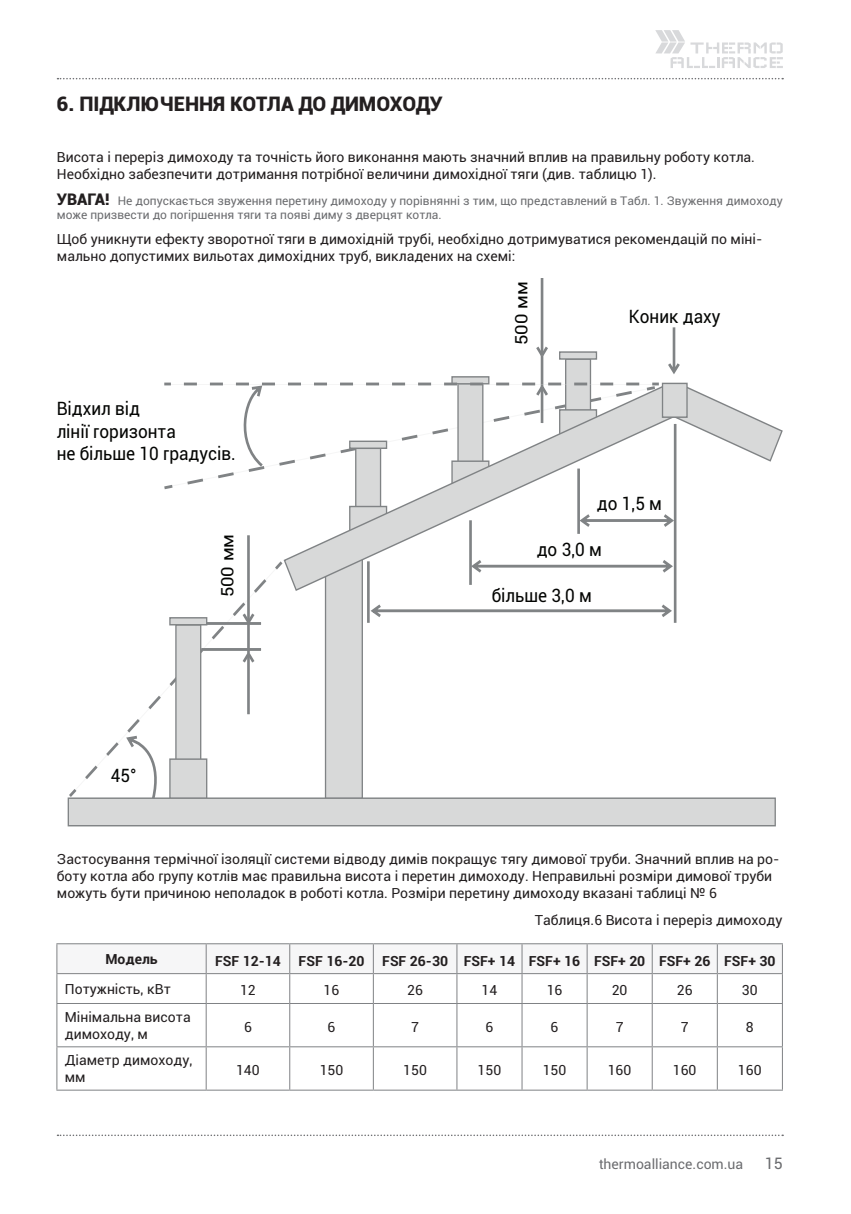
<style>
.page{position:relative;width:851px;height:1214px;background:#fff}
.page>*{position:absolute;margin:0;border:0;box-sizing:border-box;transform-origin:0 0}
.t1{font:900 20px "Roboto";color:#231f20}
.t2{font:18.6px/22.2px "Roboto";color:#040503;scale:.93 1}
.t3{font:17.2px "Roboto";color:#040503;scale:1.08 1}
.t4{font:16px "Roboto";color:#6c6d70}
.t5{font:14px/16.8px "Roboto";color:#231f20}
.t6{font:700 14px "Roboto";color:#231f20}
.t7{font:14px "Roboto";color:#6c6d70}
.t8{font:12px/14.4px "Roboto";color:#6c6d70}
.s1{font-weight:900;font-size:16px;color:#231f20}
</style>
<div class="page">
<svg style="left:57px;top:78px;width:726px;height:1px"></svg>
<svg style="left:57px;top:1134px;width:726px;height:1px"></svg>
<svg style="left:655px;top:30px;width:127px;height:38px"></svg>
<hr style="left:673px;top:424px;width:3px;height:198px;background:#808385">
<hr style="left:540px;top:279px;width:3px;height:144px;background:#808385">
<svg style="left:536px;top:343px;width:12px;height:16px"></svg>
<div style="left:68px;top:798px;width:707px;height:27px;background:#d8d9d9"></div>
<div style="left:68px;top:797px;width:707px;height:29px;border:1px solid #808385"></div>
<div style="left:452px;top:377px;width:36px;height:7px;background:#d8d9d9"></div>
<div style="left:451px;top:376px;width:38px;height:8px;border:1px solid #808385"></div>
<div style="left:565px;top:359px;width:25px;height:69px;background:#d8d9d9"></div>
<div style="left:565px;top:358px;width:26px;height:71px;border:1px solid #808385"></div>
<div style="left:559px;top:352px;width:37px;height:7px;background:#d8d9d9"></div>
<div style="left:559px;top:351px;width:38px;height:8px;border:1px solid #808385"></div>
<svg style="left:283px;top:383px;width:394px;height:209px"></svg>
<svg style="left:668px;top:383px;width:114px;height:79px"></svg>
<div style="left:662px;top:383px;width:25px;height:34px;background:#d8d9d9"></div>
<div style="left:661px;top:382px;width:26px;height:36px;border:1px solid #808385"></div>
<svg style="left:164px;top:382px;width:7px;height:2px"></svg>
<svg style="left:184px;top:382px;width:474px;height:17px"></svg>
<svg style="left:324px;top:556px;width:351px;height:243px"></svg>
<svg style="left:577px;top:511px;width:99px;height:18px"></svg>
<svg style="left:668px;top:327px;width:12px;height:47px"></svg>
<svg style="left:124px;top:384px;width:141px;height:415px"></svg>
<svg style="left:57px;top:1003px;width:724px;height:86px"></svg>
<hr style="left:56px;top:1003px;width:1px;height:43px;background:#808285">
<hr style="left:206px;top:1003px;width:1px;height:43px;background:#808285">
<hr style="left:289px;top:1003px;width:1px;height:43px;background:#808285">
<hr style="left:373px;top:1003px;width:1px;height:43px;background:#808285">
<hr style="left:456px;top:1003px;width:1px;height:43px;background:#808285">
<hr style="left:521px;top:1003px;width:1px;height:43px;background:#808285">
<hr style="left:586px;top:1003px;width:1px;height:43px;background:#808285">
<hr style="left:651px;top:1003px;width:1px;height:43px;background:#808285">
<hr style="left:716px;top:1003px;width:1px;height:43px;background:#808285">
<hr style="left:781px;top:1003px;width:1px;height:43px;background:#808285">
<hr style="left:56px;top:1046px;width:150px;height:1px;background:#808285">
<hr style="left:56px;top:1047px;width:1px;height:42px;background:#808285">
<hr style="left:206px;top:1046px;width:84px;height:1px;background:#808285">
<hr style="left:206px;top:1047px;width:1px;height:42px;background:#808285">
<hr style="left:290px;top:1046px;width:83px;height:1px;background:#808285">
<hr style="left:289px;top:1047px;width:1px;height:42px;background:#808285">
<hr style="left:373px;top:1046px;width:84px;height:1px;background:#808285">
<hr style="left:373px;top:1047px;width:1px;height:42px;background:#808285">
<hr style="left:457px;top:1046px;width:65px;height:1px;background:#808285">
<hr style="left:456px;top:1047px;width:1px;height:42px;background:#808285">
<hr style="left:522px;top:1046px;width:65px;height:1px;background:#808285">
<hr style="left:521px;top:1047px;width:1px;height:42px;background:#808285">
<hr style="left:587px;top:1046px;width:65px;height:1px;background:#808285">
<hr style="left:586px;top:1047px;width:1px;height:42px;background:#808285">
<hr style="left:652px;top:1046px;width:65px;height:1px;background:#808285">
<hr style="left:651px;top:1047px;width:1px;height:42px;background:#808285">
<hr style="left:717px;top:1046px;width:65px;height:1px;background:#808285">
<hr style="left:716px;top:1047px;width:1px;height:42px;background:#808285">
<hr style="left:781px;top:1047px;width:1px;height:42px;background:#808285">
<hr style="left:56px;top:1089px;width:150px;height:1px;background:#808285">
<hr style="left:206px;top:1089px;width:84px;height:1px;background:#808285">
<hr style="left:290px;top:1089px;width:83px;height:1px;background:#808285">
<hr style="left:373px;top:1089px;width:84px;height:1px;background:#808285">
<hr style="left:457px;top:1089px;width:65px;height:1px;background:#808285">
<hr style="left:522px;top:1089px;width:65px;height:1px;background:#808285">
<hr style="left:587px;top:1089px;width:65px;height:1px;background:#808285">
<hr style="left:652px;top:1089px;width:65px;height:1px;background:#808285">
<hr style="left:717px;top:1089px;width:65px;height:1px;background:#808285">
<svg style="left:56px;top:943px;width:726px;height:59px"></svg>
<hr style="left:56px;top:973px;width:150px;height:1px;background:#808285">
<hr style="left:56px;top:943px;width:150px;height:1px;background:#808285">
<hr style="left:56px;top:1002px;width:150px;height:1px;background:#808285">
<hr style="left:206px;top:1002px;width:84px;height:1px;background:#808285">
<hr style="left:290px;top:1002px;width:83px;height:1px;background:#808285">
<hr style="left:373px;top:1002px;width:84px;height:1px;background:#808285">
<hr style="left:457px;top:1002px;width:65px;height:1px;background:#808285">
<hr style="left:522px;top:1002px;width:65px;height:1px;background:#808285">
<hr style="left:587px;top:1002px;width:65px;height:1px;background:#808285">
<hr style="left:652px;top:1002px;width:65px;height:1px;background:#808285">
<hr style="left:717px;top:1002px;width:65px;height:1px;background:#808285">
<h1 class="t1" style="left:57px;top:90px;width:117px">6. Підключення</h1>
<h1 class="t1" style="left:230px;top:90px;width:14px">котла</h1>
<h1 class="t1" style="left:299px;top:90px;width:61px">до димохо</h1>
<h1 class="t1" style="left:416px;top:90px;width:26px">ду</h1>
<p class="t5" style="left:57px;top:148px;width:699px">Висота і переріз димоходу та точність його виконання мають значний вплив на правильну роботу котла.<br>Необхідно забезпечити дотримання потрібної величини димохідної тяги (див. таблицю 1).</p>
<p class="t8" style="left:57px;top:193px;width:727px"><span class="s1">УВАГА!</span> Не допускається звуження перетину димоходу у порівнянні з тим, що представлений в Табл. 1. Звуження димоходу може призвести до погіршення тяги та появі диму з дверцят котла.</p>
<p class="t5" style="left:57px;top:230px;width:707px">Щоб уникнути ефекту зворотної тяги в димохідній трубі, необхідно дотримуватися рекомендацій по міні&shy;мально допустимих вильотах димохідних труб, викладених на схемі:</p>
<h2 class="t2" style="left:57px;top:397px;width:194px">Відхил від<br>лінії горизонта<br>не більше 10 градусів.</h2>
<p class="t3" style="left:509px;top:345px;width:60px;rotate:-90deg">500 мм</p>
<h2 class="t2" style="left:629px;top:304px;width:100px">Коник даху</h2>
<h2 class="t2" style="left:597px;top:491px;width:72px">до 1,5 м</h2>
<h2 class="t2" style="left:111px;top:763px;width:29px">45°</h2>
<p class="t3" style="left:215px;top:597px;width:60px;rotate:-90deg">500 мм</p>
<h2 class="t2" style="left:536px;top:537px;width:72px">до 3,0 м</h2>
<h2 class="t2" style="left:491px;top:583px;width:109px">більше 3,0 м</h2>
<p class="t5" style="left:57px;top:850px;width:724px">Застосування термічної ізоляції системи відводу димів покращує тягу димової труби. Значний вплив на ро&shy;боту котла або групу котлів має правильна висота і перетин димоходу. Неправильні розміри димової труби можуть бути причиною неполадок в роботі котла. Розміри перетину димоходу вказані таблиці № 6</p>
<p class="t5" style="left:534px;top:911px;width:249px">Таблиця.6 Висота і переріз димоходу</p>
<p class="t6" style="left:105px;top:948px;width:54px">Модель</p>
<p class="t6" style="left:215px;top:950px;width:67px">FSF 12-14</p>
<p class="t6" style="left:298px;top:950px;width:67px">FSF 16-20</p>
<p class="t6" style="left:382px;top:950px;width:395px">FSF 26-30 FSF+ 14 FSF+ 16 FSF+ 20 FSF+ 26 FSF+ 30</p>
<p class="t5" style="left:65px;top:979px;width:107px">Потужність, кВт</p>
<p class="t5" style="left:240px;top:981px;width:17px">12</p>
<p class="t5" style="left:323px;top:981px;width:17px">16</p>
<p class="t5" style="left:407px;top:981px;width:17px">26</p>
<p class="t5" style="left:481px;top:981px;width:17px">14</p>
<p class="t5" style="left:546px;top:981px;width:17px">16</p>
<p class="t5" style="left:611px;top:981px;width:17px">20</p>
<p class="t5" style="left:676px;top:981px;width:17px">26</p>
<p class="t5" style="left:741px;top:981px;width:17px">30</p>
<p class="t5" style="left:65px;top:1007px;width:127px">Мінімальна висота димоходу, м</p>
<p class="t5" style="left:244px;top:1018px;width:9px">6</p>
<p class="t5" style="left:327px;top:1018px;width:9px">6</p>
<p class="t5" style="left:411px;top:1018px;width:9px">7</p>
<p class="t5" style="left:485px;top:1018px;width:9px">6</p>
<p class="t5" style="left:550px;top:1018px;width:9px">6</p>
<p class="t5" style="left:615px;top:1018px;width:9px">7</p>
<p class="t5" style="left:680px;top:1018px;width:9px">7</p>
<p class="t5" style="left:745px;top:1018px;width:9px">8</p>
<p class="t5" style="left:65px;top:1051px;width:129px">Діаметр димоходу, мм</p>
<p class="t5" style="left:236px;top:1061px;width:25px">140</p>
<p class="t5" style="left:319px;top:1061px;width:25px">150</p>
<p class="t5" style="left:403px;top:1061px;width:25px">150</p>
<p class="t5" style="left:477px;top:1061px;width:25px">150</p>
<p class="t5" style="left:542px;top:1061px;width:25px">150</p>
<p class="t5" style="left:607px;top:1061px;width:25px">160</p>
<p class="t5" style="left:672px;top:1061px;width:25px">160</p>
<p class="t5" style="left:737px;top:1061px;width:25px">160</p>
<p class="t7" style="left:599px;top:1154px;width:146px">thermoalliance.com.ua</p>
<p class="t4" style="left:764px;top:1152px;width:19px">15</p>
</div>
